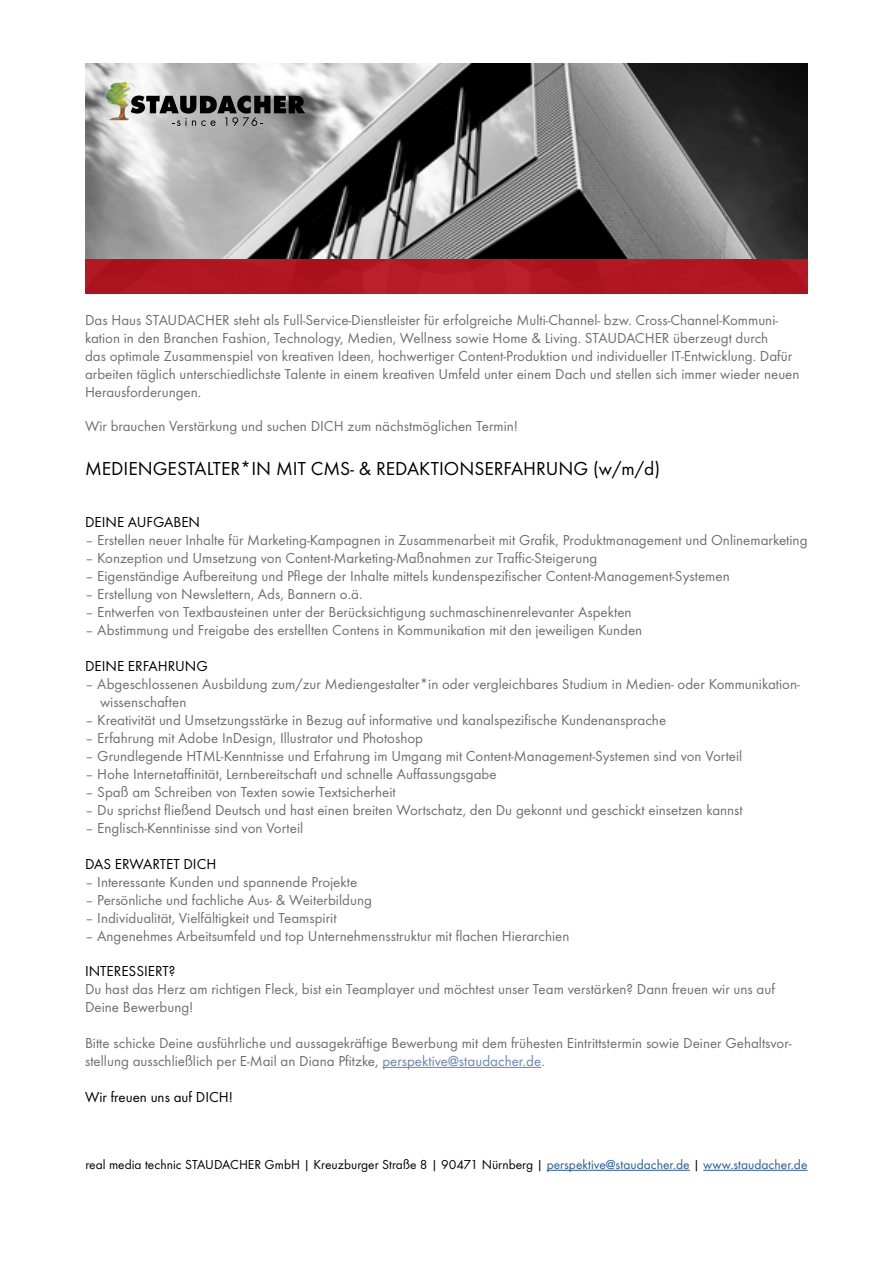
<style>
.page{position:relative;width:893px;height:1263px;background:#fff}
.page>*{position:absolute;margin:0;border:0;box-sizing:border-box;transform-origin:0 0}
.t1{font:19.5px "Futura TOT Boo";color:#000}
.t2{font:15px/18px "Futura TOT Boo";color:#706f6f}
.t3{font:15px "Futura TOT Boo";color:#000}
.t4{font:13.5px "Futura TOT Boo";color:#000}
.s1{color:#6b84b9}
.s2{color:#275b9b}
</style>
<div class="page">
<img style="left:85px;top:64px;width:723px;height:195px">
<img style="left:85px;top:259px;width:723px;height:34px">
<hr style="left:382px;top:1067px;width:159px;height:1px;background:#6b84b9">
<svg style="left:131px;top:96px;width:174px;height:30px;background:#686868"></svg>
<img style="left:105px;top:82px;width:23px;height:38px">
<hr style="left:547px;top:1170px;width:143px;height:1px;background:#275b9b">
<hr style="left:703px;top:1170px;width:104px;height:1px;background:#275b9b">
<p class="t2" style="left:85px;top:311px;width:716px">Das Haus STAUDACHER steht als Full-Service-Dienstleister für erfolgreiche Multi-Channel- bzw. Cross-Channel-Kommuni&shy;kation in den Branchen Fashion, Technology, Medien, Wellness sowie Home &amp; Living. STAUDACHER überzeugt durch<br>das optimale Zusammenspiel von kreativen Ideen, hochwertiger Content-Produktion und individueller IT-Entwicklung. Dafür arbeiten täglich unterschiedlichste Talente in einem kreativen Umfeld unter einem Dach und stellen sich immer wieder neuen Herausforderungen.</p>
<p class="t2" style="left:85px;top:417px;width:435px">Wir brauchen Verstärkung und suchen DICH zum nächstmöglichen Termin!</p>
<h1 class="t1" style="left:85px;top:457px;width:577px">MEDIENGESTALTER*IN MIT CMS- &amp; REDAKTIONSERFAHRUNG (w/m/d)</h1>
<p class="t3" style="left:85px;top:513px;width:117px">DEINE AUFGABEN</p>
<p class="t2" style="left:85px;top:531px;width:724px">– Erstellen neuer Inhalte für Marketing-Kampagnen in Zusammenarbeit mit Grafik, Produktmanagement und Onlinemarketing</p>
<p class="t2" style="left:85px;top:549px;width:514px">– Konzeption und Umsetzung von Content-Marketing-Maßnahmen zur Traffic-Steigerung</p>
<p class="t2" style="left:85px;top:567px;width:646px">– Eigenständige Aufbereitung und Pflege der Inhalte mittels kundenspezifischer Content-Management-Systemen</p>
<p class="t2" style="left:85px;top:585px;width:279px">– Erstellung von Newslettern, Ads, Bannern o.ä.</p>
<p class="t2" style="left:85px;top:603px;width:548px">– Entwerfen von Textbausteinen unter der Berücksichtigung suchmaschinenrelevanter Aspekten</p>
<p class="t2" style="left:85px;top:621px;width:559px">– Abstimmung und Freigabe des erstellten Contens in Kommunikation mit den jeweiligen Kunden</p>
<p class="t3" style="left:85px;top:657px;width:124px">DEINE ERFAHRUNG</p>
<p class="t2" style="left:100px;top:675px;width:701px;text-indent:-15px">– Abgeschlossenen Ausbildung zum/zur Mediengestalter*in oder vergleichbares Studium in Medien- oder Kommunikation&shy;wissenschaften</p>
<p class="t2" style="left:85px;top:711px;width:583px">– Kreativität und Umsetzungsstärke in Bezug auf informative und kanalspezifische Kundenansprache</p>
<p class="t2" style="left:85px;top:729px;width:340px">– Erfahrung mit Adobe InDesign, Illustrator und Photoshop</p>
<p class="t2" style="left:85px;top:747px;width:659px">– Grundlegende HTML-Kenntnisse und Erfahrung im Umgang mit Content-Management-Systemen sind von Vorteil</p>
<p class="t2" style="left:85px;top:765px;width:413px">– Hohe Internetaffinität, Lernbereitschaft und schnelle Auffassungsgabe</p>
<p class="t2" style="left:85px;top:783px;width:312px">– Spaß am Schreiben von Texten sowie Textsicherheit</p>
<p class="t2" style="left:85px;top:801px;width:659px">– Du sprichst fließend Deutsch und hast einen breiten Wortschatz, den Du gekonnt und geschickt einsetzen kannst</p>
<p class="t2" style="left:85px;top:819px;width:220px">– Englisch-Kenntinisse sind von Vorteil</p>
<p class="t3" style="left:85px;top:855px;width:133px">DAS ERWARTET DICH</p>
<p class="t2" style="left:85px;top:872px;width:274px">– Interessante Kunden und spannende Projekte</p>
<p class="t2" style="left:85px;top:890px;width:288px">– Persönliche und fachliche Aus- &amp; Weiterbildung</p>
<p class="t2" style="left:85px;top:908px;width:253px">– Individualität, Vielfältigkeit und Teamspirit</p>
<p class="t2" style="left:85px;top:926px;width:486px">– Angenehmes Arbeitsumfeld und top Unternehmensstruktur mit flachen Hierarchien</p>
<p class="t3" style="left:85px;top:962px;width:92px">INTERESSIERT?</p>
<p class="t2" style="left:85px;top:980px;width:691px">Du hast das Herz am richtigen Fleck, bist ein Teamplayer und möchtest unser Team verstärken? Dann freuen wir uns auf<br>Deine Bewerbung!</p>
<p class="t2" style="left:85px;top:1034px;width:708px">Bitte schicke Deine ausführliche und aussagekräftige Bewerbung mit dem frühesten Eintrittstermin sowie Deiner Gehaltsvor&shy;stellung ausschließlich per E-Mail an Diana Pfitzke, <span class="s1">perspektive@staudacher.de</span>.</p>
<p class="t3" style="left:85px;top:1088px;width:149px">Wir freuen uns auf DICH!</p>
<p class="t4" style="left:85px;top:1156px;width:724px">real media technic STAUDACHER GmbH | Kreuzburger Straße 8 | 90471 Nürnberg | <span class="s2">perspektive@staudacher.de</span> | <span class="s2">www.staudacher.de</span></p>
</div>
